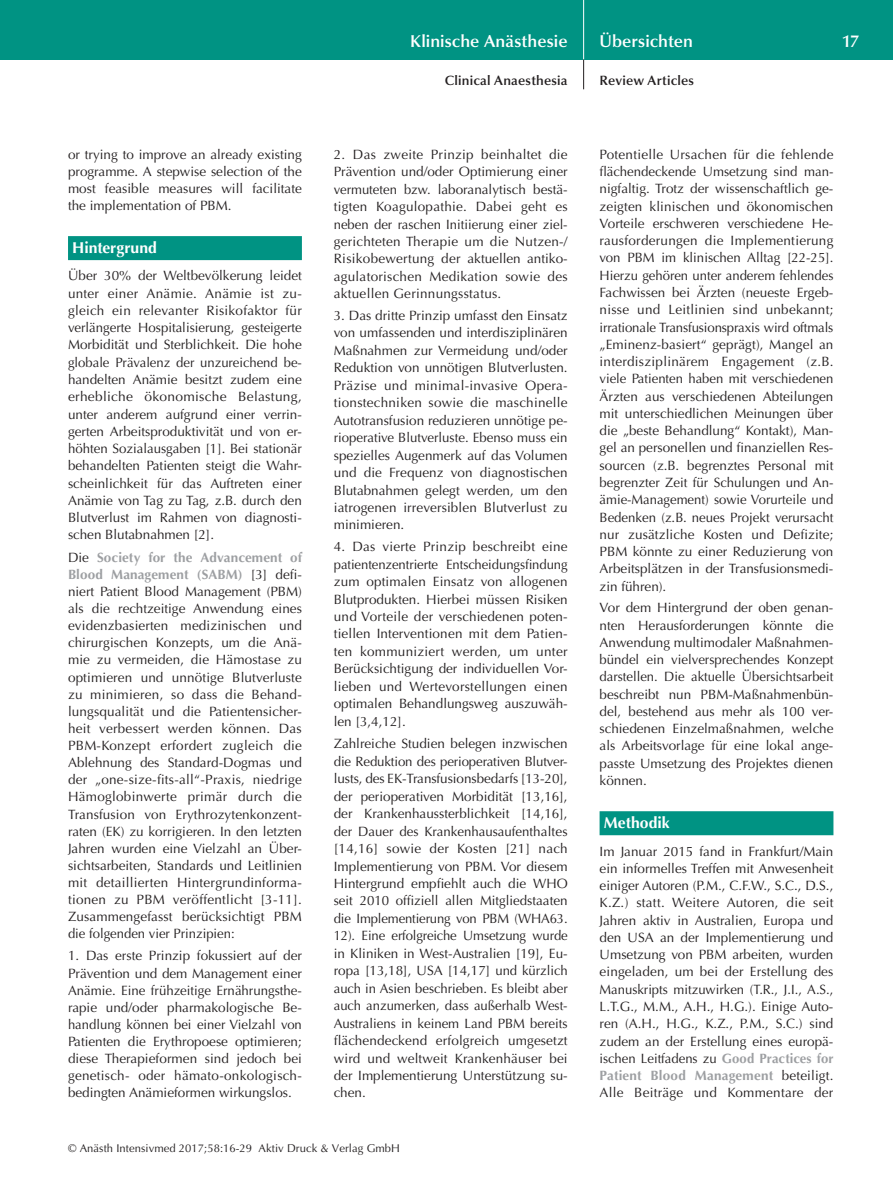
<style>
.page{position:relative;width:893px;height:1191px;background:#fff}
.page>*{position:absolute;margin:0;border:0;box-sizing:border-box;transform-origin:0 0}
.t1{font:600 17.25px "Optima";letter-spacing:.005em;color:#fff}
.t2{font:700 15.75px "Optima";color:#fff}
.t3{font:13.5px/17.2px "Optima";color:#231f20;text-align:justify}
.t4{font:600 13.5px "Optima";letter-spacing:.015em;color:#231f20}
.t5{font:11.25px "Optima";letter-spacing:.005em;color:#231f20}
.s1{font-weight:700;color:#9d9fa2}
</style>
<div class="page">
<div style="left:0;top:0;width:893px;height:60px;background:#009383"></div>
<hr style="left:583px;top:0;width:1px;height:60px;background:#fff">
<svg style="left:583px;top:60px;width:1px;height:29px"></svg>
<div style="left:68px;top:236px;width:234px;height:24px;background:#009383"></div>
<div style="left:600px;top:811px;width:233px;height:24px;background:#009383"></div>
<p class="t3" style="left:68px;top:146px;width:235px">or trying to improve an already existing programme. A stepwise selection of the most feasible measures will facilitate the implementation of PBM.</p>
<p class="t2" style="left:72px;top:239px;width:86px">Hintergrund</p>
<p class="t3" style="left:68px;top:267px;width:235px">Über 30% der Weltbevölkerung leidet unter einer Anämie. Anämie ist zu&shy;gleich ein relevanter Risikofaktor für verlängerte Hospitalisierung, gesteigerte Morbidität und Sterblichkeit. Die hohe globale Prävalenz der unzureichend be&shy;handelten Anämie besitzt zudem eine erhebliche ökonomische Belastung, unter anderem aufgrund einer verrin&shy;gerten Arbeitsproduktivität und von er&shy;höhten Sozialausgaben [1]. Bei stationär behandelten Patienten steigt die Wahr&shy;scheinlichkeit für das Auftreten einer Anämie von Tag zu Tag, z.B. durch den Blutverlust im Rahmen von diagnosti&shy;schen Blutabnahmen [2].</p>
<p class="t3" style="left:68px;top:549px;width:235px">Die <span class="s1">Society for the Advancement of Blood Management (SABM)</span> [3] defi&shy;niert Patient Blood Management (PBM) als die rechtzeitige Anwendung eines evidenzbasierten medizinischen und chirurgischen Konzepts, um die Anä&shy;mie zu vermeiden, die Hämostase zu optimieren und unnötige Blutverluste zu minimieren, so dass die Behand&shy;lungsqualität und die Patientensicher&shy;heit verbessert werden können. Das PBM-Konzept erfordert zugleich die Ablehnung des Standard-Dogmas und der „one-size-fits-all“-Praxis, niedrige Hämoglobinwerte primär durch die Transfusion von Erythrozytenkonzent&shy;raten (EK) zu korrigieren. In den letzten Jahren wurden eine Vielzahl an Über&shy;sichtsarbeiten, Standards und Leitlinien mit detaillierten Hintergrundinforma&shy;tionen zu PBM veröffentlicht [3-11].<br>Zusammengefasst berücksichtigt PBM die folgenden vier Prinzipien:</p>
<p class="t3" style="left:68px;top:947px;width:235px">1. Das erste Prinzip fokussiert auf der Prävention und dem Management einer Anämie. Eine frühzeitige Ernährungsthe&shy;rapie und/oder pharmakologische Be&shy;handlung können bei einer Vielzahl von Patienten die Erythropoese optimieren; diese Therapieformen sind jedoch bei genetisch- oder hämato-onkologisch&shy;bedingten Anämieformen wirkungslos.</p>
<p class="t1" style="left:410px;top:31px;width:159px">Klinische Anästhesie</p>
<p class="t4" style="left:445px;top:73px;width:124px">Clinical Anaesthesia</p>
<p class="t3" style="left:334px;top:146px;width:235px">2. Das zweite Prinzip beinhaltet die Prävention und/oder Optimierung einer vermuteten bzw. laboranalytisch bestä&shy;tigten Koagulopathie. Dabei geht es neben der raschen Initiierung einer ziel&shy;gerichteten Therapie um die Nutzen-/ Risikobewertung der aktuellen antiko&shy;agulatorischen Medikation sowie des aktuellen Gerinnungsstatus.</p>
<p class="t3" style="left:334px;top:307px;width:235px">3. Das dritte Prinzip umfasst den Einsatz von umfassenden und interdisziplinären Maßnahmen zur Vermeidung und/oder Reduktion von unnötigen Blutverlusten.<br>Präzise und minimal-invasive Opera&shy;tionstechniken sowie die maschinelle Autotransfusion reduzieren unnötige pe&shy;rioperative Blutverluste. Ebenso muss ein spezielles Augenmerk auf das Volumen und die Frequenz von diagnostischen Blutabnahmen gelegt werden, um den iatrogenen irreversiblen Blutverlust zu minimieren.</p>
<p class="t3" style="left:334px;top:538px;width:235px">4. Das vierte Prinzip beschreibt eine patientenzentrierte Entscheidungsfindung zum optimalen Einsatz von allogenen Blutprodukten. Hierbei müssen Risiken und Vorteile der verschiedenen poten&shy;tiellen Interventionen mit dem Patien&shy;ten kommuniziert werden, um unter Berücksichtigung der individuellen Vor&shy;lieben und Wertevorstellungen einen optimalen Behandlungsweg auszuwäh&shy;len [3,4,12].</p>
<p class="t3" style="left:334px;top:735px;width:235px">Zahlreiche Studien belegen inzwischen die Reduktion des perioperativen Blutver&shy;lusts, des EK-Transfusionsbedarfs [13-20], der perioperativen Morbidität [13,16], der Krankenhaussterblichkeit [14,16], der Dauer des Krankenhausaufenthaltes [14,16] sowie der Kosten [21] nach Implementierung von PBM. Vor diesem Hintergrund empfiehlt auch die WHO seit 2010 offiziell allen Mitgliedstaaten die Implementierung von PBM (WHA63.<br>12). Eine erfolgreiche Umsetzung wurde in Kliniken in West-Australien [19], Eu&shy;ropa [13,18], USA [14,17] und kürzlich auch in Asien beschrieben. Es bleibt aber auch anzumerken, dass außerhalb West-Australiens in keinem Land PBM bereits flächendeckend erfolgreich umgesetzt wird und weltweit Krankenhäuser bei der Implementierung Unterstützung su&shy;chen.</p>
<p class="t5" style="left:68px;top:1142px;width:333px">© Anästh Intensivmed 2017;58:16-29 Aktiv Druck &amp; Verlag GmbH</p>
<p class="t1" style="left:600px;top:31px;width:95px">Übersichten</p>
<p class="t1" style="left:842px;top:31px;width:19px">17</p>
<p class="t4" style="left:600px;top:73px;width:96px">Review Articles</p>
<p class="t3" style="left:600px;top:146px;width:235px">Potentielle Ursachen für die fehlende flächendeckende Umsetzung sind man&shy;nigfaltig. Trotz der wissenschaftlich ge&shy;zeigten klinischen und ökonomischen Vorteile erschweren verschiedene He&shy;rausforderungen die Implementierung von PBM im klinischen Alltag [22-25].<br>Hierzu gehören unter anderem fehlendes Fachwissen bei Ärzten (neueste Ergeb&shy;nisse und Leitlinien sind unbekannt; irrationale Transfusionspraxis wird oftmals „Eminenz-basiert“ geprägt), Mangel an interdisziplinärem Engagement (z.B. viele Patienten haben mit verschiedenen Ärzten aus verschiedenen Abteilungen mit unterschiedlichen Meinungen über die „beste Behandlung“ Kontakt), Man&shy;gel an personellen und finanziellen Res&shy;sourcen (z.B. begrenztes Personal mit begrenzter Zeit für Schulungen und An&shy;ämie-Management) sowie Vorurteile und Bedenken (z.B. neues Projekt verursacht nur zusätzliche Kosten und Defizite; PBM könnte zu einer Reduzierung von Arbeitsplätzen in der Transfusionsmedi&shy;zin führen).</p>
<p class="t3" style="left:600px;top:599px;width:235px">Vor dem Hintergrund der oben genan&shy;nten Herausforderungen könnte die Anwendung multimodaler Maßnahmen&shy;bündel ein vielversprechendes Konzept darstellen. Die aktuelle Übersichtsarbeit beschreibt nun PBM-Maßnahmenbün&shy;del, bestehend aus mehr als 100 ver&shy;schiedenen Einzelmaßnahmen, welche als Arbeitsvorlage für eine lokal ange&shy;passte Umsetzung des Projektes dienen können.</p>
<p class="t2" style="left:604px;top:814px;width:67px">Methodik</p>
<p class="t3" style="left:600px;top:842px;width:235px">Im Januar 2015 fand in Frankfurt/Main ein informelles Treffen mit Anwesenheit einiger Autoren (P.M., C.F.W., S.C., D.S., K.Z.) statt. Weitere Autoren, die seit Jahren aktiv in Australien, Europa und den USA an der Implementierung und Umsetzung von PBM arbeiten, wurden eingeladen, um bei der Erstellung des Manuskripts mitzuwirken (T.R., J.I., A.S., L.T.G., M.M., A.H., H.G.). Einige Auto&shy;ren (A.H., H.G., K.Z., P.M., S.C.) sind zudem an der Erstellung eines europä&shy;ischen Leitfadens zu <span class="s1">Good Practices for Patient Blood Management</span> beteiligt.<br>Alle Beiträge und Kommentare der</p>
</div>
